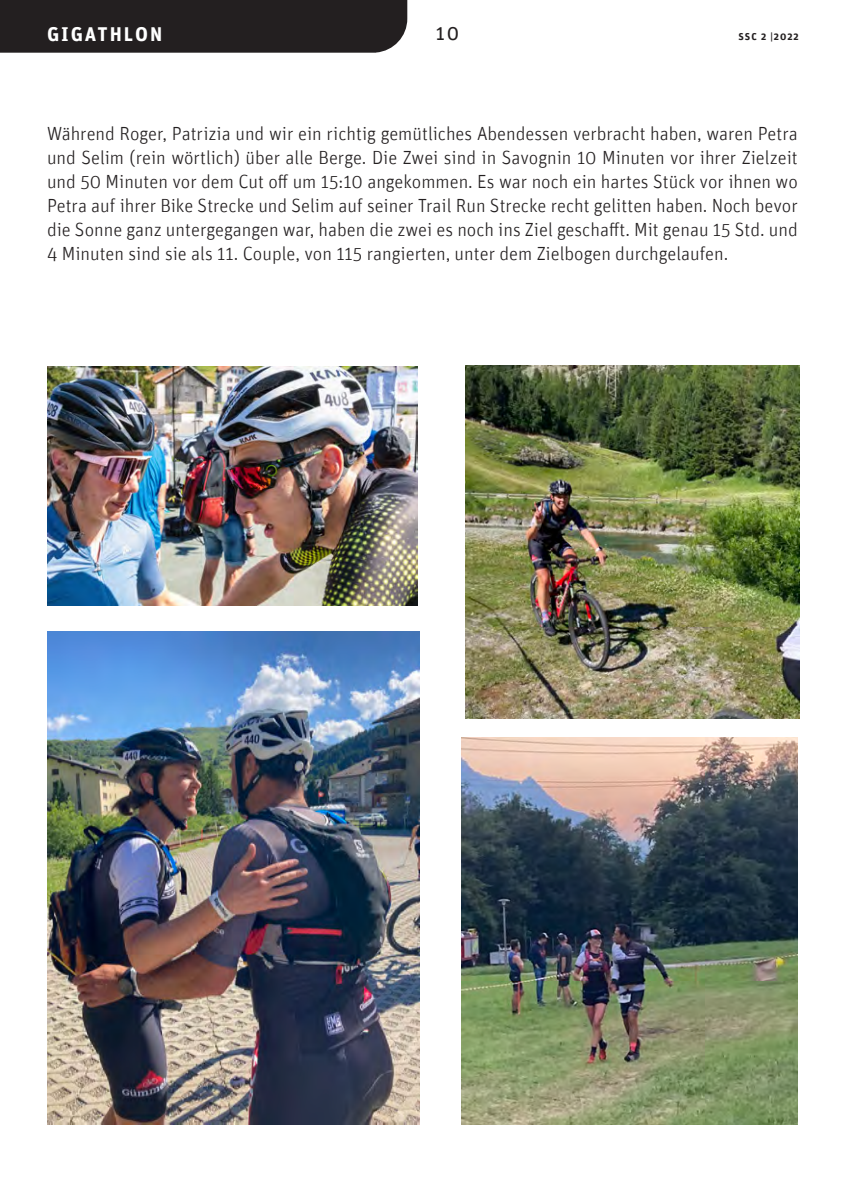
<style>
.page{position:relative;width:843px;height:1194px;background:#fff}
.page>*{position:absolute;margin:0;border:0;box-sizing:border-box;transform-origin:0 0}
.t1{font:700 20px "Unit";letter-spacing:.1em;color:#fff}
.t2{font:20px "Unit";color:#231f20}
.t3{font:300 19px/24px "Unit";color:#231f20;text-align:justify}
.t4{font:700 10px "Unit";letter-spacing:.1em;color:#231f20}
</style>
<div class="page">
<img style="left:466px;top:366px;width:333px;height:353px">
<img style="left:47px;top:631px;width:372px;height:493px">
<img style="left:461px;top:737px;width:336px;height:388px">
<img style="left:48px;top:366px;width:369px;height:240px">
<div style="left:0;top:0;width:407px;height:53px;background:#231f20"></div>
<p class="t1" style="left:47px;top:22px;width:117px">GIGATHLON</p>
<p class="t2" style="left:435px;top:21px;width:25px">10</p>
<p class="t4" style="left:738px;top:30px;width:62px">SSC 2 |2022</p>
<p class="t3" style="left:47px;top:121px;width:752px">Während Roger, Patrizia und wir ein richtig gemütliches Abendessen verbracht haben, waren Petra und Selim (rein wörtlich) über alle Berge. Die Zwei sind in Savognin 10 Minuten vor ihrer Zielzeit und 50 Minuten vor dem Cut off um 15:10 angekommen. Es war noch ein hartes Stück vor ihnen wo Petra auf ihrer Bike Strecke und Selim auf seiner Trail Run Strecke recht gelitten haben. Noch bevor die Sonne ganz untergegangen war, haben die zwei es noch ins Ziel geschafft. Mit genau 15 Std. und 4 Minuten sind sie als 11. Couple, von 115 rangierten, unter dem Zielbogen durchgelaufen.</p>
</div>
